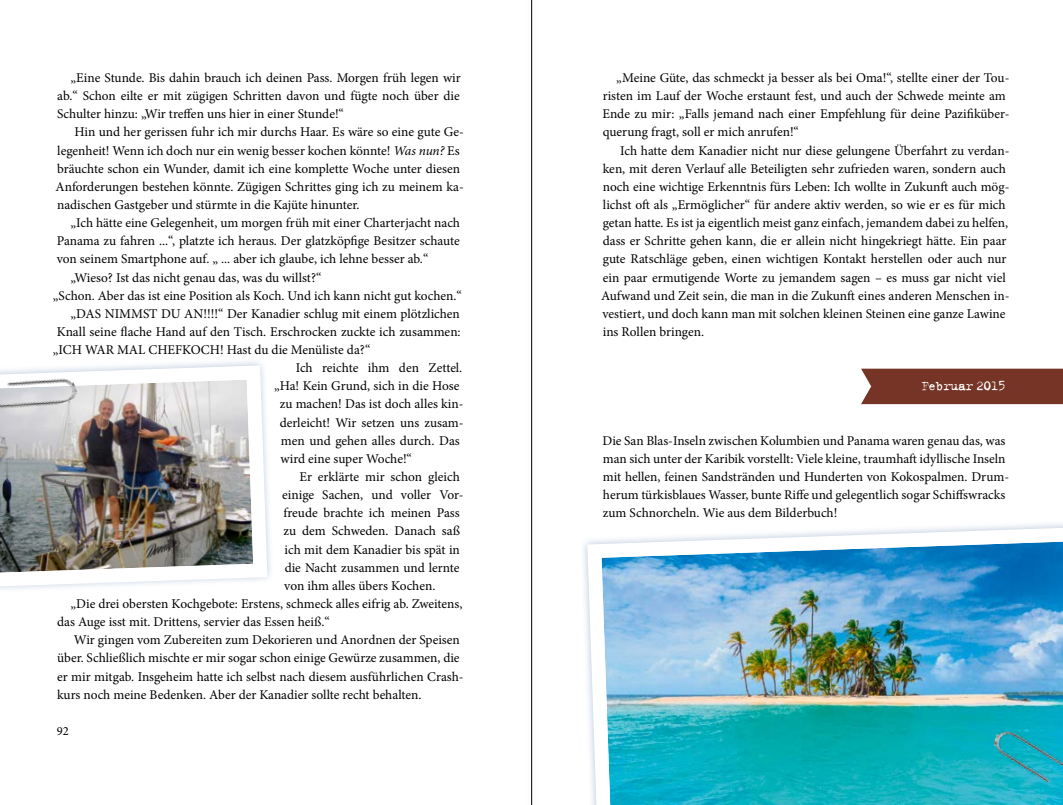
<style>
.page{position:relative;width:1063px;height:805px;background:#fff}
.page>*{position:absolute;margin:0;border:0;box-sizing:border-box;transform-origin:0 0}
.t1{font:14.75px "Trixie Text";letter-spacing:-.05em;color:#fff}
.t2{font:13.38px/18.1px "Minion Pro";color:#000}
.t3{font:12.5px "Minion Pro";color:#000}
.s1{font-style:italic}
</style>
<div class="page">
<img style="left:0;top:361px;width:271px;height:228px">
<div style="left:861px;top:368px;width:202px;height:36px;background:#753426"></div>
<img style="left:583px;top:524px;width:480px;height:280px">
<img style="left:986px;top:728px;width:77px;height:66px">
<img style="left:0;top:361px;width:79px;height:65px">
<hr style="left:531px;top:0;width:1px;height:804px;background:#000">
<p class="t2" style="left:57px;top:69px;width:405px;text-align:justify;text-indent:13px">„Eine Stunde. Bis dahin brauch ich deinen Pass. Morgen früh legen wir ab.“ Schon eilte er mit zügigen Schritten davon und fügte noch über die Schulter hinzu: „Wir treffen uns hier in einer Stunde!“</p>
<p class="t2" style="left:56px;top:123px;width:410px;text-indent:19px">Hin und her gerissen fuhr ich mir durchs Haar. Es wäre so eine gute Ge&shy;legenheit! Wenn ich doch nur ein wenig besser kochen könnte! <span class="s1">Was nun?</span> Es bräuchte schon ein Wunder, damit ich eine komplette Woche unter diesen Anforderungen bestehen könnte. Zügigen Schrittes ging ich zu meinem ka&shy;nadischen Gastgeber und stürmte in die Kajüte hinunter.</p>
<p class="t2" style="left:70px;top:214px;width:391px">„Ich hätte eine Gelegenheit, um morgen früh mit einer Charterjacht nach</p>
<p class="t2" style="left:57px;top:232px;width:405px">Panama zu fahren ...“, platzte ich heraus. Der glatzköpfige Besitzer schaute</p>
<p class="t2" style="left:57px;top:250px;width:373px">von seinem Smartphone auf. „ ... aber ich glaube, ich lehne besser ab.“</p>
<p class="t2" style="left:70px;top:268px;width:252px">„Wieso? Ist das nicht genau das, was du willst?“</p>
<p class="t2" style="left:53px;top:286px;width:411px">„Schon. Aber das ist eine Position als Koch. Und ich kann nicht gut kochen.“</p>
<p class="t2" style="left:70px;top:304px;width:391px">„DAS NIMMST DU AN!!!!“ Der Kanadier schlug mit einem plötzlichen</p>
<p class="t2" style="left:57px;top:322px;width:405px">Knall seine flache Hand auf den Tisch. Erschrocken zuckte ich zusammen:</p>
<p class="t2" style="left:53px;top:340px;width:319px">„ICH WAR MAL CHEFKOCH! Hast du die Menüliste da?“</p>
<p class="t2" style="left:296px;top:359px;width:168px">Ich reichte ihm den Zettel.</p>
<p class="t2" style="left:274px;top:377px;width:187px">„Ha! Kein Grund, sich in die Hose</p>
<p class="t2" style="left:280px;top:395px;width:185px">zu machen! Das ist doch alles kin-</p>
<p class="t2" style="left:280px;top:413px;width:185px">derleicht! Wir setzen uns zusam-</p>
<p class="t2" style="left:281px;top:431px;width:180px">men und gehen alles durch. Das</p>
<p class="t2" style="left:281px;top:449px;width:133px">wird eine super Woche!“</p>
<p class="t2" style="left:299px;top:467px;width:162px">Er erklärte mir schon gleich</p>
<p class="t2" style="left:282px;top:486px;width:183px">einige Sachen, und voller Vor-</p>
<p class="t2" style="left:283px;top:504px;width:178px">freude brachte ich meinen Pass</p>
<p class="t2" style="left:284px;top:522px;width:178px">zu dem Schweden. Danach saß</p>
<p class="t2" style="left:285px;top:540px;width:177px">ich mit dem Kanadier bis spät in</p>
<p class="t2" style="left:285px;top:558px;width:176px">die Nacht zusammen und lernte</p>
<p class="t2" style="left:284px;top:576px;width:153px">von ihm alles übers Kochen.</p>
<p class="t2" style="left:70px;top:594px;width:393px">„Die drei obersten Kochgebote: Erstens, schmeck alles eifrig ab. Zweitens,</p>
<p class="t2" style="left:57px;top:612px;width:274px">das Auge isst mit. Drittens, servier das Essen heiß.“</p>
<p class="t2" style="left:74px;top:630px;width:388px">Wir gingen vom Zubereiten zum Dekorieren und Anordnen der Speisen</p>
<p class="t2" style="left:57px;top:649px;width:404px">über. Schließlich mischte er mir sogar schon einige Gewürze zusammen, die</p>
<p class="t2" style="left:57px;top:667px;width:408px">er mir mitgab. Insgeheim hatte ich selbst nach diesem ausführlichen Crash-</p>
<p class="t2" style="left:57px;top:685px;width:366px">kurs noch meine Bedenken. Aber der Kanadier sollte recht behalten.</p>
<p class="t3" style="left:57px;top:722px;width:13px">92</p>
<p class="t2" style="left:602px;top:69px;width:409px;text-indent:14px">„Meine Güte, das schmeckt ja besser als bei Oma!“, stellte einer der Tou&shy;risten im Lauf der Woche erstaunt fest, und auch der Schwede meinte am Ende zu mir: „Falls jemand nach einer Empfehlung für deine Pazifiküber&shy;querung fragt, soll er mich anrufen!“</p>
<p class="t2" style="left:601px;top:141px;width:410px;text-indent:19px">Ich hatte dem Kanadier nicht nur diese gelungene Überfahrt zu verdan&shy;ken, mit deren Verlauf alle Beteiligten sehr zufrieden waren, sondern auch noch eine wichtige Erkenntnis fürs Leben: Ich wollte in Zukunft auch mög&shy;lichst oft als „Ermöglicher“ für andere aktiv werden, so wie er es für mich getan hatte. Es ist ja eigentlich meist ganz einfach, jemandem dabei zu helfen, dass er Schritte gehen kann, die er allein nicht hingekriegt hätte. Ein paar gute Ratschläge geben, einen wichtigen Kontakt herstellen oder auch nur ein paar ermutigende Worte zu jemandem sagen – es muss gar nicht viel Aufwand und Zeit sein, die man in die Zukunft eines anderen Menschen in&shy;vestiert, und doch kann man mit solchen kleinen Steinen eine ganze Lawine ins Rollen bringen.</p>
<p class="t1" style="left:921px;top:377px;width:87px">Februar 2015</p>
<p class="t2" style="left:603px;top:431px;width:408px">Die San Blas-Inseln zwischen Kolumbien und Panama waren genau das, was man sich unter der Karibik vorstellt: Viele kleine, traumhaft idyllische Inseln mit hellen, feinen Sandstränden und Hunderten von Kokospalmen. Drum&shy;herum türkisblaues Wasser, bunte Riffe und gelegentlich sogar Schiffswracks zum Schnorcheln. Wie aus dem Bilderbuch!</p>
</div>
